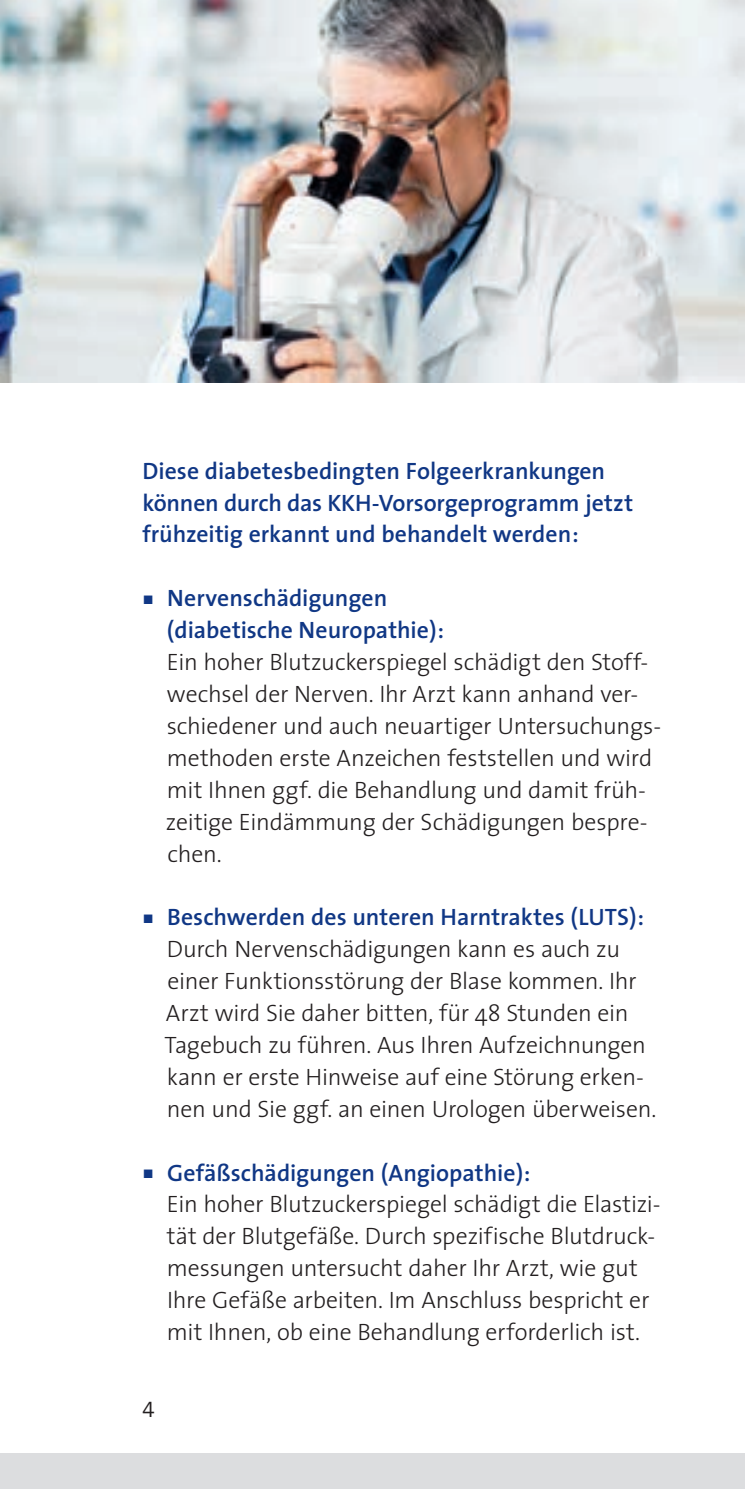
<style>
.page{position:relative;width:745px;height:1489px;background:#fff}
.page>*{position:absolute;margin:0;border:0;box-sizing:border-box;transform-origin:0 0}
.t1{font:300 23.75px/32px "The Sans";letter-spacing:-.01em;color:#231f20}
.t2{font:600 23.75px/32px "The Sans";letter-spacing:-.005em;color:#103785}
.t3{font:22.5px "The Sans Semi Light Caps";color:#231f20}
.s1{font-family:"The Sans Light Expert";font-weight:400;font-size:12.5px}
.s2{font-family:"The Sans Light Expert";font-weight:400;font-size:12.5px;color:#103785}
.s3{font-weight:600;color:#103785}
</style>
<div class="page">
<div style="left:0;top:1453px;width:744px;height:35px;background:#dcdddf"></div>
<img style="left:0;top:0;width:744px;height:383px">
<p class="t2" style="left:142px;top:454px;width:492px">Diese diabetesbedingten Folgeerkrankungen können durch das KKH-Vorsorgeprogramm jetzt frühzeitig erkannt und behandelt werden:</p>
<p class="t2" style="left:167px;top:581px;width:278px;text-indent:-24px"><span class="s1">ó</span> Nervenschädigungen (diabetische Neuropathie):</p>
<p class="t1" style="left:166px;top:645px;width:496px">Ein hoher Blutzuckerspiegel schädigt den Stoff&shy;wechsel der Nerven. Ihr Arzt kann anhand ver&shy;schiedener und auch neuartiger Untersuchungs&shy;methoden erste Anzeichen feststellen und wird mit Ihnen ggf. die Behandlung und damit früh&shy;zeitige Eindämmung der Schädigungen bespre&shy;chen.</p>
<p class="t1" style="left:164px;top:900px;width:493px;text-indent:-22px"><span class="s2">ó</span> <span class="s3">Beschwerden des unteren Harntraktes (LUTS):<br></span>Durch Nervenschädigungen kann es auch zu einer Funktionsstörung der Blase kommen. Ihr Arzt wird Sie daher bitten, für 48 Stunden ein Tagebuch zu führen. Aus Ihren Aufzeichnungen kann er erste Hinweise auf eine Störung erken&shy;nen und Sie ggf. an einen Urologen überweisen.</p>
<p class="t1" style="left:167px;top:1155px;width:495px;text-indent:-24px"><span class="s2">ó</span> <span class="s3">Gefäßschädigungen (Angiopathie):<br></span>Ein hoher Blutzuckerspiegel schädigt die Elastizi&shy;tät der Blutgefäße. Durch spezifische Blutdruck&shy;messungen untersucht daher Ihr Arzt, wie gut Ihre Gefäße arbeiten. Im Anschluss bespricht er mit Ihnen, ob eine Behandlung erforderlich ist.</p>
<p class="t3" style="left:142px;top:1390px;width:14px">4</p>
</div>
